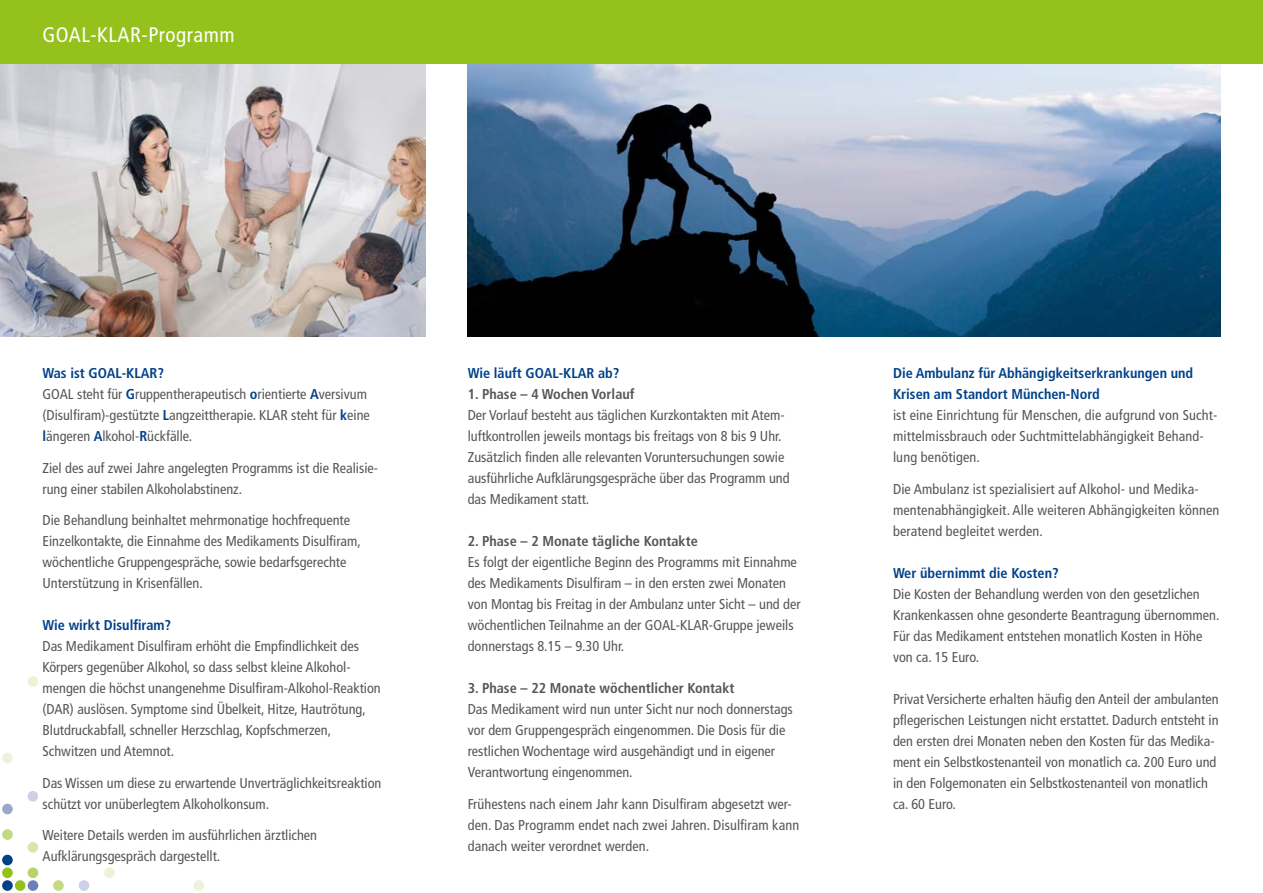
<style>
.page{position:relative;width:1263px;height:893px;background:#fff}
.page>*{position:absolute;margin:0;border:0;box-sizing:border-box;transform-origin:0 0}
.t1{font:condensed 21px "Frutiger LT Com";letter-spacing:.025em;color:#fff}
.t2{font:condensed 14.25px/21px "Frutiger LT Com";color:#565656}
.t3{font:700 condensed 14.25px/21px "Frutiger LT Com";color:#004189}
.t4{font:700 condensed 14.25px "Frutiger LT Com";color:#565656}
.s1{font-weight:700;color:#004189}
</style>
<div class="page">
<div style="left:193px;top:880px;width:11px;height:11px;background:#ecf3da;border-radius:50%"></div>
<div style="left:79px;top:880px;width:10px;height:11px;background:#cdd1e7;border-radius:50%"></div>
<div style="left:53px;top:880px;width:11px;height:11px;background:#c4d983;border-radius:50%"></div>
<div style="left:28px;top:880px;width:10px;height:11px;background:#6c7fb6;border-radius:50%"></div>
<div style="left:15px;top:880px;width:11px;height:11px;background:#94c11c;border-radius:50%"></div>
<div style="left:2px;top:880px;width:11px;height:11px;background:#004189;border-radius:50%"></div>
<div style="left:104px;top:867px;width:11px;height:11px;background:#ecf3da;border-radius:50%"></div>
<div style="left:28px;top:867px;width:10px;height:11px;background:#b9d36b;border-radius:50%"></div>
<div style="left:2px;top:867px;width:11px;height:11px;background:#94c11c;border-radius:50%"></div>
<div style="left:2px;top:855px;width:11px;height:10px;background:#004189;border-radius:50%"></div>
<div style="left:28px;top:842px;width:10px;height:11px;background:#d8e6b0;border-radius:50%"></div>
<div style="left:2px;top:829px;width:11px;height:11px;background:#c4d983;border-radius:50%"></div>
<div style="left:2px;top:804px;width:11px;height:10px;background:#9da7ce;border-radius:50%"></div>
<div style="left:28px;top:791px;width:10px;height:10px;background:#cdd1e7;border-radius:50%"></div>
<div style="left:2px;top:753px;width:11px;height:10px;background:#ecf3da;border-radius:50%"></div>
<div style="left:28px;top:676px;width:10px;height:11px;background:#ecf3da;border-radius:50%"></div>
<img style="left:0;top:64px;width:425px;height:272px">
<img style="left:468px;top:64px;width:752px;height:272px">
<div style="left:0;top:0;width:1263px;height:64px;background:#94c11c"></div>
<h1 class="t1" style="left:43px;top:22px;width:194px">GOAL-KLAR-Programm</h1>
<p class="t2" style="left:43px;top:363px;width:329px"><span class="s1">Was ist GOAL-KLAR?<br></span>GOAL steht für <span class="s1">G</span>ruppentherapeutisch <span class="s1">o</span>rientierte <span class="s1">A</span>versivum (Disulfiram)-gestützte <span class="s1">L</span>angzeittherapie. KLAR steht für <span class="s1">k</span>eine <span class="s1">l</span>ängeren <span class="s1">A</span>lkohol-<span class="s1">R</span>ückfälle.</p>
<p class="t2" style="left:43px;top:457px;width:337px">Ziel des auf zwei Jahre angelegten Programms ist die Realisie&shy;rung einer stabilen Alkoholabstinenz.</p>
<p class="t2" style="left:43px;top:510px;width:320px">Die Behandlung beinhaltet mehrmonatige hochfrequente Einzelkontakte, die Einnahme des Medikaments Disulfiram, wöchentliche Gruppengespräche, sowie bedarfsgerechte Unterstützung in Krisenfällen.</p>
<p class="t3" style="left:43px;top:615px;width:130px">Wie wirkt Disulfiram?</p>
<p class="t2" style="left:43px;top:636px;width:340px">Das Medikament Disulfiram erhöht die Empfindlichkeit des Körpers gegenüber Alkohol, so dass selbst kleine Alkohol&shy;mengen die höchst unangenehme Disulfiram-Alkohol-Reaktion (DAR) auslösen. Symptome sind Übelkeit, Hitze, Hautrötung, Blutdruckabfall, schneller Herzschlag, Kopfschmerzen, Schwitzen und Atemnot.</p>
<p class="t2" style="left:43px;top:772px;width:340px">Das Wissen um diese zu erwartende Unverträglichkeitsreaktion schützt vor unüberlegtem Alkoholkonsum.</p>
<p class="t2" style="left:43px;top:825px;width:276px">Weitere Details werden im ausführlichen ärztlichen<br>Aufklärungsgespräch dargestellt.</p>
<p class="t3" style="left:468px;top:363px;width:153px">Wie läuft GOAL-KLAR ab?</p>
<p class="t4" style="left:468px;top:386px;width:168px">1. Phase – 4 Wochen Vorlauf</p>
<p class="t2" style="left:468px;top:405px;width:323px">Der Vorlauf besteht aus täglichen Kurzkontakten mit Atem&shy;luftkontrollen jeweils montags bis freitags von 8 bis 9 Uhr.<br>Zusätzlich finden alle relevanten Voruntersuchungen sowie ausführliche Aufklärungsgespräche über das Programm und das Medikament statt.</p>
<p class="t4" style="left:468px;top:533px;width:232px">2. Phase – 2 Monate tägliche Kontakte</p>
<p class="t2" style="left:468px;top:552px;width:334px">Es folgt der eigentliche Beginn des Programms mit Einnahme des Medikaments Disulfiram – in den ersten zwei Monaten von Montag bis Freitag in der Ambulanz unter Sicht – und der wöchentlichen Teilnahme an der GOAL-KLAR-Gruppe jeweils donnerstags 8.15 – 9.30 Uhr.</p>
<p class="t4" style="left:468px;top:680px;width:268px">3. Phase – 22 Monate wöchentlicher Kontakt</p>
<p class="t2" style="left:468px;top:699px;width:327px">Das Medikament wird nun unter Sicht nur noch donnerstags vor dem Gruppengespräch eingenommen. Die Dosis für die restlichen Wochentage wird ausgehändigt und in eigener Verantwortung eingenommen.</p>
<p class="t2" style="left:468px;top:793px;width:333px">Frühestens nach einem Jahr kann Disulfiram abgesetzt wer&shy;den. Das Programm endet nach zwei Jahren. Disulfiram kann danach weiter verordnet werden.</p>
<p class="t3" style="left:893px;top:363px;width:302px">Die Ambulanz für Abhängigkeitserkrankungen und<br>Krisen am Standort München-Nord</p>
<p class="t2" style="left:893px;top:405px;width:326px">ist eine Einrichtung für Menschen, die aufgrund von Sucht&shy;mittelmissbrauch oder Suchtmittelabhängigkeit Behand&shy;lung benötigen.</p>
<p class="t2" style="left:893px;top:478px;width:328px">Die Ambulanz ist spezialisiert auf Alkohol- und Medika&shy;mentenabhängigkeit. Alle weiteren Abhängigkeiten können beratend begleitet werden.</p>
<p class="t3" style="left:893px;top:562px;width:167px">Wer übernimmt die Kosten?</p>
<p class="t2" style="left:893px;top:583px;width:328px">Die Kosten der Behandlung werden von den gesetzlichen Krankenkassen ohne gesonderte Beantragung übernommen.<br>Für das Medikament entstehen monatlich Kosten in Höhe von ca. 15 Euro.</p>
<p class="t2" style="left:893px;top:688px;width:327px">Privat Versicherte erhalten häufig den Anteil der ambulanten pflegerischen Leistungen nicht erstattet. Dadurch entsteht in den ersten drei Monaten neben den Kosten für das Medika&shy;ment ein Selbstkostenanteil von monatlich ca. 200 Euro und in den Folgemonaten ein Selbstkostenanteil von monatlich ca. 60 Euro.</p>
</div>
